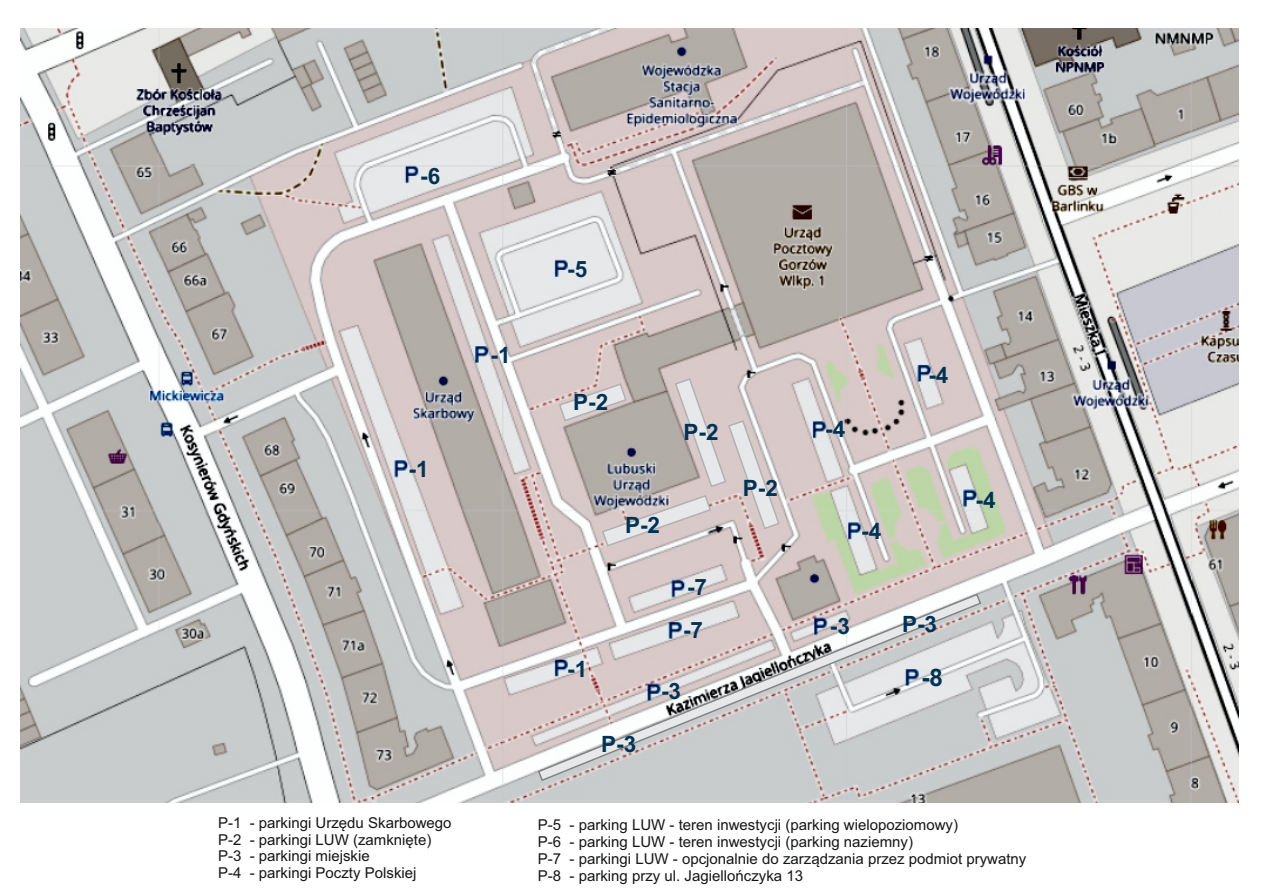
<style>
.page{position:relative;width:1263px;height:893px;background:#fff}
.page>*{position:absolute;margin:0;border:0;box-sizing:border-box;transform-origin:0 0}
.t1{font:700 24.15px "Arial";color:#003254}
.t2{font:700 22.5px "Arial";color:#003254}
.t3{font:15px/16.8px "Arial";color:#151616}
</style>
<div class="page">
<img style="left:21px;top:29px;width:1218px;height:774px">
<svg style="left:558px;top:377px;width:223px;height:171px;background:#c9c1c0"></svg>
<svg style="left:537px;top:593px;width:445px;height:195px;background:#cfcccd"></svg>
<h2 class="t2" style="left:420px;top:167px;width:22px">-6</h2>
<h2 class="t2" style="left:409px;top:460px;width:22px">-1</h2>
<h2 class="t2" style="left:491px;top:346px;width:22px">-1</h2>
<h2 class="t2" style="left:567px;top:261px;width:22px">-5</h2>
<h2 class="t2" style="left:573px;top:394px;width:37px">P-2</h2>
<h2 class="t2" style="left:684px;top:424px;width:37px">P-2</h2>
<h2 class="t2" style="left:567px;top:660px;width:22px">-1</h2>
<h2 class="t2" style="left:625px;top:516px;width:37px">P-2</h2>
<h2 class="t2" style="left:687px;top:579px;width:22px">-7</h2>
<h2 class="t2" style="left:683px;top:622px;width:22px">-7</h2>
<h2 class="t2" style="left:661px;top:683px;width:22px">-3</h2>
<h2 class="t2" style="left:601px;top:736px;width:37px">P-3</h2>
<h2 class="t2" style="left:743px;top:480px;width:37px">P-2</h2>
<h2 class="t2" style="left:825px;top:421px;width:22px">-4</h2>
<h2 class="t2" style="left:861px;top:523px;width:22px">-4</h2>
<h2 class="t2" style="left:928px;top:366px;width:22px">-4</h2>
<h2 class="t2" style="left:976px;top:492px;width:22px">-4</h2>
<h2 class="t2" style="left:830px;top:618px;width:22px">-3</h2>
<h2 class="t2" style="left:902px;top:616px;width:37px">P-3</h2>
<h1 class="t1" style="left:921px;top:668px;width:23px">-8</h1>
<p class="t3" style="left:218px;top:815px;width:235px">P-1 - parkingi Urzędu Skarbowego<br>P-2 - parkingi LUW (zamknięte)<br>P-3 - parkingi miejskie<br>P-4 - parkingi Poczty Polskiej</p>
<p class="t3" style="left:538px;top:818px;width:490px">P-5 - parking LUW - teren inwestycji (parking wielopoziomowy)<br>P-6 - parking LUW - teren inwestycji (parking naziemny)<br>P-7 - parkingi LUW - opcjonalnie do zarządzania przez podmiot prywatny P-8 - parking przy ul. Jagiellończyka 13</p>
</div>
